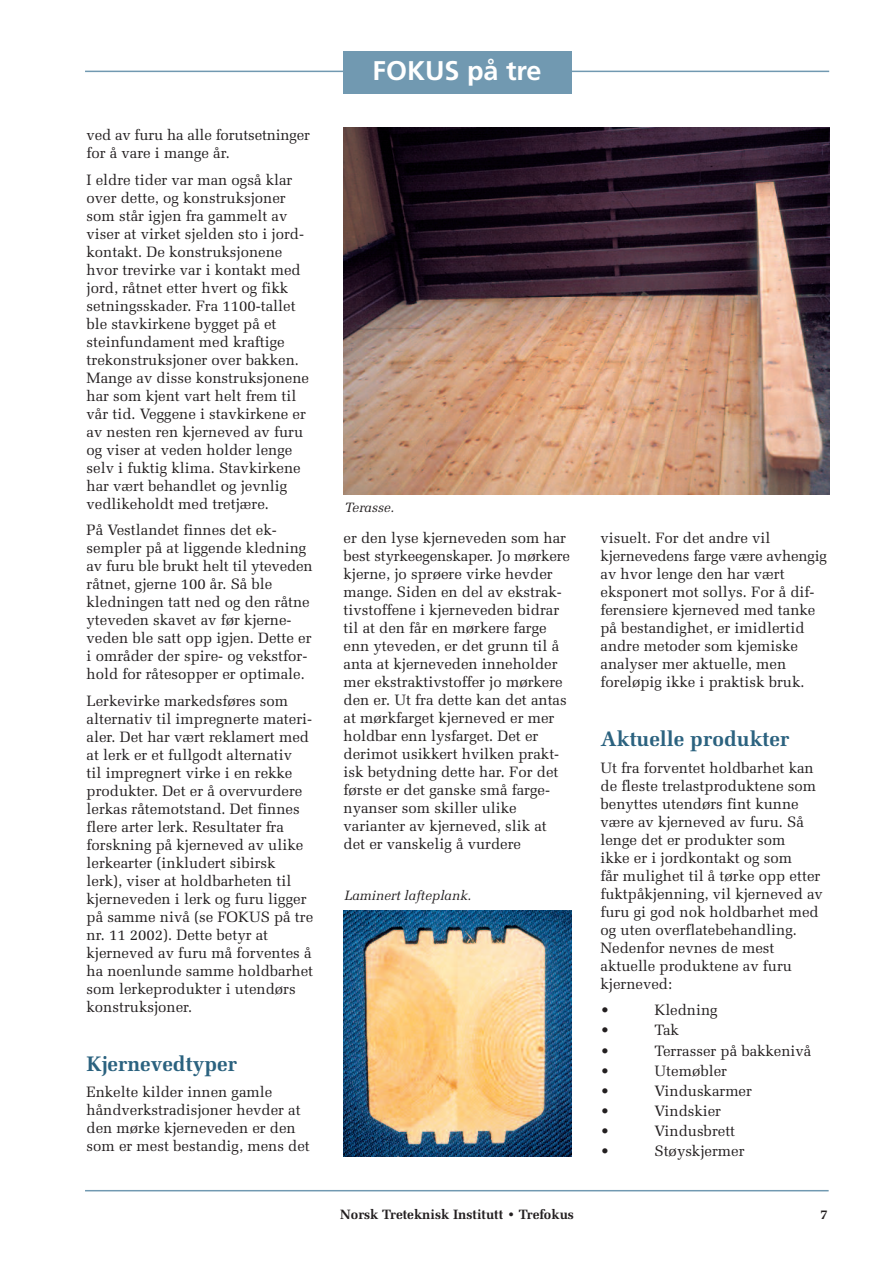
<style>
.page{position:relative;width:893px;height:1263px;background:#fff}
.page>*{position:absolute;margin:0;border:0;box-sizing:border-box;transform-origin:0 0}
.t1{font:700 27px "Frutiger";color:#fff}
.t2{font:700 21px "Melior";color:#2b627f}
.t3{font:15px/18px "Melior";color:#231f20}
.t4{font:700 13.5px "Melior";color:#231f20}
.t5{font:italic 13.5px "Melior";color:#231f20}
</style>
<div class="page">
<hr style="left:85px;top:71px;width:744px;height:1px;background:#7199b1">
<hr style="left:85px;top:1190px;width:744px;height:1px;background:#7199b1">
<div style="left:343px;top:51px;width:228px;height:43px;background:#7199b1"></div>
<img style="left:343px;top:128px;width:486px;height:366px">
<img style="left:343px;top:910px;width:228px;height:247px">
<p class="t3" style="left:87px;top:126px;width:225px">ved av furu ha alle forutsetninger for å vare i mange år.</p>
<p class="t3" style="left:87px;top:171px;width:224px">I eldre tider var man også klar over dette, og konstruksjoner som står igjen fra gammelt av viser at virket sjelden sto i jord&shy;kontakt. De konstruksjonene hvor trevirke var i kontakt med jord, råtnet etter hvert og fikk setningsskader. Fra 1100-tallet ble stavkirkene bygget på et steinfundament med kraftige trekonstruksjoner over bakken.<br>Mange av disse konstruksjonene har som kjent vart helt frem til vår tid. Veggene i stavkirkene er av nesten ren kjerneved av furu og viser at veden holder lenge selv i fuktig klima. Stavkirkene har vært behandlet og jevnlig vedlikeholdt med tretjære.</p>
<p class="t3" style="left:87px;top:521px;width:227px">På Vestlandet finnes det ek&shy;sempler på at liggende kledning av furu ble brukt helt til yteveden råtnet, gjerne 100 år. Så ble kledningen tatt ned og den råtne yteveden skavet av før kjerne&shy;veden ble satt opp igjen. Dette er i områder der spire- og vekstfor&shy;hold for råtesopper er optimale.</p>
<p class="t3" style="left:87px;top:692px;width:228px">Lerkevirke markedsføres som alternativ til impregnerte materi&shy;aler. Det har vært reklamert med at lerk er et fullgodt alternativ<br>til impregnert virke i en rekke produkter. Det er å overvurdere lerkas råtemotstand. Det finnes flere arter lerk. Resultater fra forskning på kjerneved av ulike lerkearter (inkludert sibirsk lerk), viser at holdbarheten til kjerneveden i lerk og furu ligger på samme nivå (se FOKUS på tre nr. 11 2002). Dette betyr at kjerneved av furu må forventes å ha noenlunde samme holdbarhet som lerkeprodukter i utendørs konstruksjoner.</p>
<h2 class="t2" style="left:87px;top:1051px;width:152px">Kjernevedtyper</h2>
<p class="t3" style="left:87px;top:1083px;width:225px">Enkelte kilder innen gamle håndverkstradisjoner hevder at den mørke kjerneveden er den som er mest bestandig, mens det</p>
<h1 class="t1" style="left:373px;top:59px;width:171px">FOKUS på tre</h1>
<p class="t5" style="left:344px;top:499px;width:51px">Terasse.</p>
<p class="t3" style="left:343px;top:529px;width:228px">er den lyse kjerneveden som har best styrkeegenskaper. Jo mørkere kjerne, jo sprøere virke hevder mange. Siden en del av ekstrak&shy;tivstoffene i kjerneveden bidrar til at den får en mørkere farge enn yteveden, er det grunn til å anta at kjerneveden inneholder mer ekstraktivstoffer jo mørkere den er. Ut fra dette kan det antas at mørkfarget kjerneved er mer holdbar enn lysfarget. Det er derimot usikkert hvilken prakt&shy;isk betydning dette har. For det første er det ganske små farge&shy;nyanser som skiller ulike varianter av kjerneved, slik at det er vanskelig å vurdere</p>
<p class="t3" style="left:600px;top:529px;width:228px">visuelt. For det andre vil kjernevedens farge være avhengig av hvor lenge den har vært eksponert mot sollys. For å dif&shy;ferensiere kjerneved med tanke på bestandighet, er imidlertid andre metoder som kjemiske analyser mer aktuelle, men foreløpig ikke i praktisk bruk.</p>
<h2 class="t2" style="left:600px;top:727px;width:190px">Aktuelle produkter</h2>
<p class="t3" style="left:600px;top:759px;width:224px">Ut fra forventet holdbarhet kan de fleste trelastproduktene som benyttes utendørs fint kunne være av kjerneved av furu. Så lenge det er produkter som<br>ikke er i jordkontakt og som<br>får mulighet til å tørke opp etter fuktpåkjenning, vil kjerneved av furu gi god nok holdbarhet med og uten overflatebehandling.<br>Nedenfor nevnes de mest aktuelle produktene av furu kjerneved:</p>
<p class="t3" style="left:600px;top:1001px;width:11px">•</p>
<p class="t3" style="left:654px;top:1001px;width:65px">Kledning</p>
<p class="t3" style="left:600px;top:1021px;width:11px">•</p>
<p class="t3" style="left:654px;top:1021px;width:26px">Tak</p>
<p class="t3" style="left:600px;top:1041px;width:11px">•</p>
<p class="t3" style="left:654px;top:1041px;width:158px">Terrasser på bakkenivå</p>
<p class="t3" style="left:600px;top:1061px;width:11px">•</p>
<p class="t3" style="left:654px;top:1061px;width:74px">Utemøbler</p>
<p class="t3" style="left:600px;top:1082px;width:11px">•</p>
<p class="t3" style="left:654px;top:1082px;width:99px">Vinduskarmer</p>
<p class="t3" style="left:600px;top:1102px;width:11px">•</p>
<p class="t3" style="left:654px;top:1102px;width:68px">Vindskier</p>
<p class="t3" style="left:600px;top:1122px;width:11px">•</p>
<p class="t3" style="left:654px;top:1122px;width:82px">Vindusbrett</p>
<p class="t3" style="left:600px;top:1142px;width:11px">•</p>
<p class="t3" style="left:654px;top:1142px;width:92px">Støyskjermer</p>
<p class="t5" style="left:344px;top:888px;width:128px">Laminert lafteplank.</p>
<p class="t4" style="left:340px;top:1207px;width:235px">Norsk Treteknisk Institutt • Trefokus</p>
<p class="t4" style="left:820px;top:1207px;width:9px">7</p>
</div>
